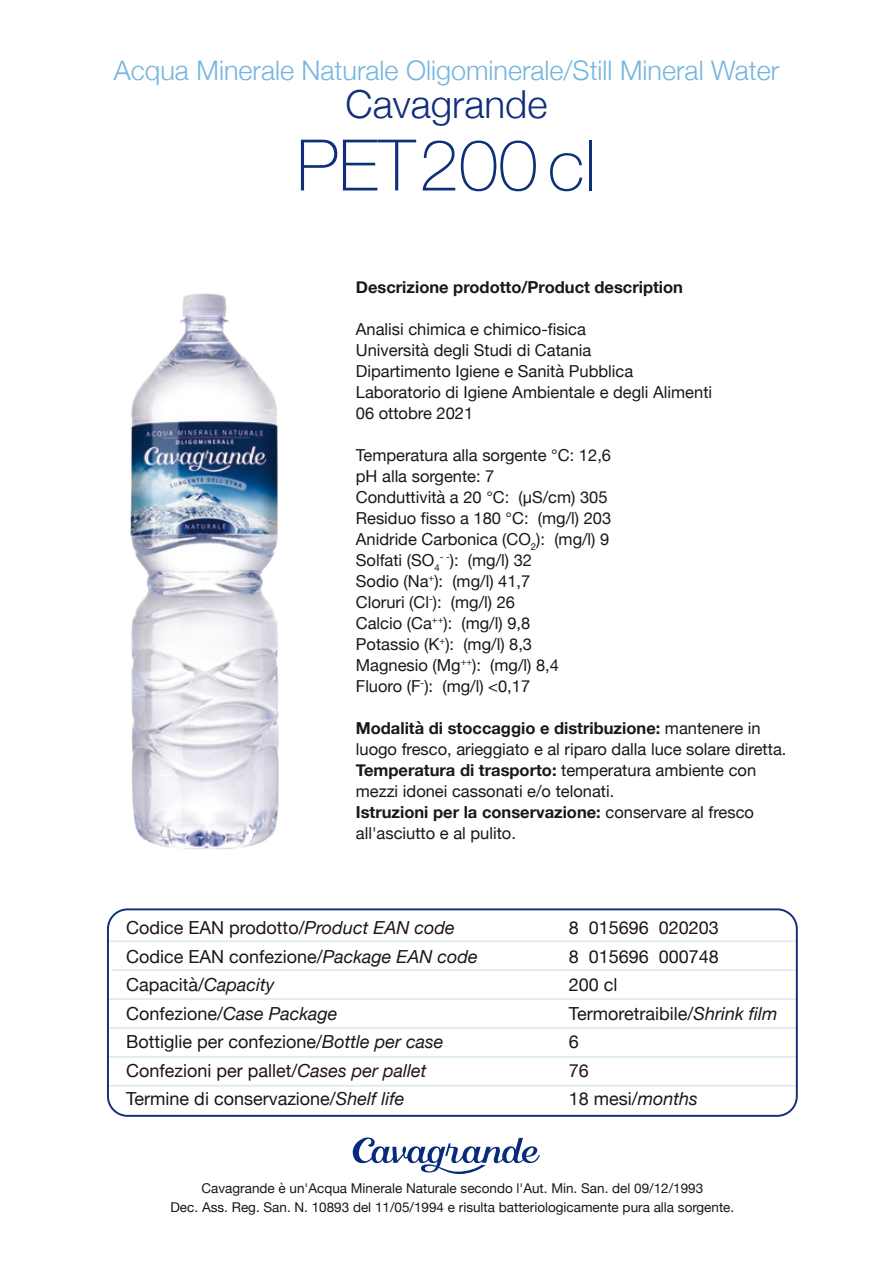
<style>
.page{position:relative;width:893px;height:1263px;background:#fff}
.page>*{position:absolute;margin:0;border:0;box-sizing:border-box;transform-origin:0 0}
.t1{font:100 71.1px "Helvetica Neue";color:#102f7b}
.t2{font:300 38.7px "Helvetica Neue";color:#102f7b}
.t3{font:300 27px "Helvetica Neue";color:#74b5df}
.t4{font:18px/28.5px "Helvetica Neue";color:#1a171c}
.t5{font:16.5px/21px "Helvetica Neue";color:#1a171c}
.t6{font:700 16.5px "Helvetica Neue";color:#1a171c}
.t7{font:13.5px/19.5px "Helvetica Neue";color:#1a171c;text-align:center}
.s1{font-weight:700}
.s2{font-style:italic}
</style>
<div class="page">
<hr style="left:108px;top:1056px;width:689px;height:2px;background:#dcebf4">
<hr style="left:108px;top:940px;width:689px;height:2px;background:#dcebf4">
<hr style="left:108px;top:1085px;width:689px;height:2px;background:#dcebf4">
<hr style="left:111px;top:969px;width:686px;height:2px;background:#dcebf4">
<hr style="left:108px;top:998px;width:689px;height:2px;background:#dcebf4">
<hr style="left:108px;top:1027px;width:689px;height:2px;background:#dcebf4">
<div style="left:107px;top:908px;width:691px;height:209px;border:2px solid #102f7b;border-radius:20px"></div>
<svg style="left:353px;top:1137px;width:187px;height:37px"></svg>
<img style="left:130px;top:293px;width:149px;height:557px">
<h3 class="t3" style="left:114px;top:49px;width:667px">Acqua Minerale Naturale Oligominerale/Still Mineral Water</h3>
<h2 class="t2" style="left:346px;top:73px;width:203px">Cavagrande</h2>
<h1 class="t1" style="left:296px;top:111px;width:302px">PET200cl</h1>
<p class="t6" style="left:356px;top:274px;width:329px">Descrizione prodotto/Product description</p>
<p class="t5" style="left:356px;top:319px;width:358px">Analisi chimica e chimico-fisica<br>Università degli Studi di Catania<br>Dipartimento Igiene e Sanità Pubblica Laboratorio di Igiene Ambientale e degli Alimenti 06 ottobre 2021</p>
<p class="t5" style="left:356px;top:445px;width:257px">Temperatura alla sorgente °C: 12,6 pH alla sorgente: 7<br>Conduttività a 20 °C: (μS/cm) 305<br>Residuo fisso a 180 °C: (mg/l) 203<br>Anidride Carbonica (CO<sub>2</sub>): (mg/l) 9<br>Solfati (SO<sub>4</sub><sup>-</sup> <sup>-</sup>): (mg/l) 32<br>Sodio (Na<sup>+</sup>): (mg/l) 41,7<br>Cloruri (Cl<sup>-</sup>): (mg/l) 26<br>Calcio (Ca<sup>++</sup>): (mg/l) 9,8<br>Potassio (K<sup>+</sup>): (mg/l) 8,3<br>Magnesio (Mg<sup>++</sup>): (mg/l) 8,4<br>Fluoro (F<sup>-</sup>): (mg/l) &lt;0,17</p>
<p class="t5" style="left:356px;top:718px;width:432px"><span class="s1">Modalità di stoccaggio e distribuzione:</span> mantenere in luogo fresco, arieggiato e al riparo dalla luce solare diretta.<br><span class="s1">Temperatura di trasporto:</span> temperatura ambiente con mezzi idonei cassonati e/o telonati.<br><span class="s1">Istruzioni per la conservazione:</span> conservare al fresco all'asciutto e al pulito.</p>
<p class="t4" style="left:126px;top:914px;width:353px">Codice EAN prodotto/<span class="s2">Product EAN code </span>Codice EAN confezione/<span class="s2">Package EAN code </span>Capacità/<span class="s2">Capacity<br></span>Confezione/<span class="s2">Case Package<br></span>Bottiglie per confezione/<span class="s2">Bottle per case </span>Confezioni per pallet/<span class="s2">Cases per pallet </span>Termine di conservazione/<span class="s2">Shelf life</span></p>
<p class="t4" style="left:569px;top:914px;width:210px">8 015696 020203<br>8 015696 000748<br>200 cl<br>Termoretraibile/<span class="s2">Shrink film<br></span>6<br>76<br>18 mesi/<span class="s2">months</span></p>
<p class="t7" style="left:170px;top:1179px;width:565px">Cavagrande è un'Acqua Minerale Naturale secondo l'Aut. Min. San. del 09/12/1993<br>Dec. Ass. Reg. San. N. 10893 del 11/05/1994 e risulta batteriologicamente pura alla sorgente.</p>
</div>
